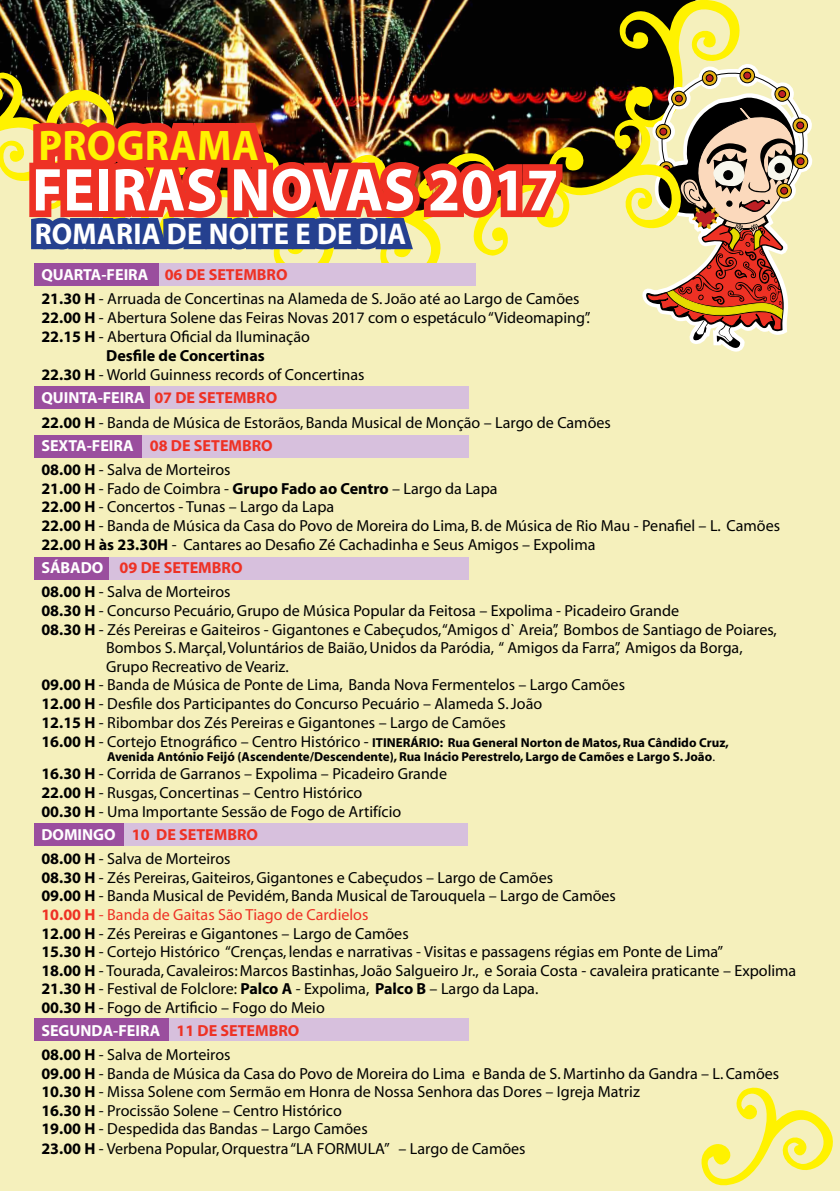
<style>
.page{position:relative;width:840px;height:1191px;background:#fff}
.page>*{position:absolute;margin:0;border:0;box-sizing:border-box;transform-origin:0 0}
.t1{font:700 61px "Myriad";letter-spacing:.01em;color:#fff;scale:.95 1}
.t2{font:700 43px "Myriad";letter-spacing:.01em;color:#fff200;scale:.95 1}
.t3{font:700 30px "Myriad";letter-spacing:.01em;color:#fff;scale:.95 1}
.t4{font:16px/18.8px "Myriad";color:#000}
.t5{font:700 16px "Myriad";color:#000}
.t6{font:700 13px/14px "Myriad";color:#000}
.s1{font-weight:700;color:#fff}
.s2{font-weight:700;color:#ee3124}
.s3{font-weight:700}
.s4{font-size:16px}
.s5{font-weight:400;font-size:16px}
.s6{font-weight:400}
.s7{color:#ee3124}
</style>
<div class="page">
<div style="left:0;top:0;width:839px;height:1191px;background:#f5f0bc"></div>
<svg style="left:0;top:0;width:813px;height:580px"></svg>
<div style="left:109px;top:435px;width:359px;height:22px;background:#d7c0dd"></div>
<div style="left:34px;top:435px;width:108px;height:22px;background:#9a4e9e"></div>
<div style="left:142px;top:386px;width:326px;height:23px;background:#d7c0dd"></div>
<div style="left:34px;top:386px;width:116px;height:23px;background:#9a4e9e"></div>
<div style="left:153px;top:263px;width:322px;height:22px;background:#d7c0dd"></div>
<div style="left:34px;top:263px;width:124px;height:22px;background:#9a4e9e"></div>
<div style="left:35px;top:1018px;width:141px;height:23px;background:#9a4e9e"></div>
<div style="left:170px;top:1018px;width:299px;height:23px;background:#d7c0dd"></div>
<div style="left:34px;top:557px;width:84px;height:22px;background:#9a4e9e"></div>
<div style="left:109px;top:557px;width:359px;height:22px;background:#d7c0dd"></div>
<div style="left:34px;top:823px;width:102px;height:22px;background:#9a4e9e"></div>
<div style="left:125px;top:823px;width:342px;height:22px;background:#d7c0dd"></div>
<svg style="left:701px;top:1087px;width:132px;height:99px"></svg>
<h2 class="t2" style="left:38px;top:123px;width:233px">PROGRAMA</h2>
<h1 class="t1" style="left:32px;top:158px;width:555px">FEIRAS NOVAS 2017</h1>
<h3 class="t3" style="left:35px;top:218px;width:392px">ROMARIA DE NOITE E DE DIA</h3>
<p class="t4" style="left:41px;top:263px;width:539px;line-height:24px"><span class="s1">QUARTA-FEIRA</span> <span class="s2">06 DE SETEMBRO<br></span><span class="s3">21.30 H</span> - Arruada de Concertinas na Alameda de S. João até ao Largo de Camões</p>
<p class="t4" style="left:41px;top:309px;width:550px"><span class="s3">22.00 H</span> - Abertura Solene das Feiras Novas 2017 com o espetáculo “Videomaping”.</p>
<p class="t4" style="left:41px;top:328px;width:270px"><span class="s3">22.15 H</span> - Abertura Oficial da Iluminação</p>
<p class="t5" style="left:106px;top:347px;width:160px">Desfile de Concertinas</p>
<p class="t4" style="left:41px;top:366px;width:324px"><span class="s3">22.30 H</span> - World Guinness records of Concertinas</p>
<p class="t4" style="left:41px;top:386px;width:570px;line-height:24.8px"><span class="s1">QUINTA-FEIRA</span> <span class="s2">07 DE SETEMBRO<br></span><span class="s3">22.00 H</span> - Banda de Música de Estorãos, Banda Musical de Monção – Largo de Camões</p>
<p class="t4" style="left:41px;top:434px;width:233px;line-height:24px"><span class="s1">SEXTA-FEIRA</span> <span class="s2">08 DE SETEMBRO<br></span><span class="s3">08.00 H</span> - Salva de Morteiros</p>
<p class="t4" style="left:41px;top:480px;width:739px"><span class="s3">21.00 H</span> - Fado de Coimbra - <span class="s3">Grupo Fado ao Centro</span> – Largo da Lapa<br><span class="s3">22.00 H</span> - Concertos - Tunas – Largo da Lapa<br><span class="s3">22.00 H</span> - Banda de Música da Casa do Povo de Moreira do Lima, B. de Música de Rio Mau - Penafiel – L. Camões <span class="s3">22.00 H às 23.30H</span> - Cantares ao Desafio Zé Cachadinha e Seus Amigos – Expolima</p>
<p class="t4" style="left:41px;top:557px;width:202px;line-height:24px"><span class="s1">SÁBADO</span> <span class="s2">09 DE SETEMBRO<br></span><span class="s3">08.00 H</span> - Salva de Morteiros</p>
<p class="t4" style="left:41px;top:602px;width:639px"><span class="s3">08.30 H</span> - Concurso Pecuário, Grupo de Música Popular da Feitosa – Expolima - Picadeiro Grande</p>
<p class="t4" style="left:41px;top:620px;width:736px"><span class="s3">08.30 H</span> - Zés Pereiras e Gaiteiros - Gigantones e Cabeçudos, “Amigos d` Areia”, Bombos de Santiago de Poiares,</p>
<p class="t4" style="left:106px;top:639px;width:637px">Bombos S. Marçal, Voluntários de Baião, Unidos da Paródia, “ Amigos da Farra”, Amigos da Borga,</p>
<p class="t4" style="left:106px;top:657px;width:184px">Grupo Recreativo de Veariz.</p>
<p class="t4" style="left:41px;top:676px;width:584px"><span class="s3">09.00 H</span> - Banda de Música de Ponte de Lima, Banda Nova Fermentelos – Largo Camões</p>
<p class="t4" style="left:41px;top:695px;width:502px"><span class="s3">12.00 H</span> - Desfile dos Participantes do Concurso Pecuário – Alameda S. João</p>
<p class="t4" style="left:41px;top:713px;width:465px"><span class="s3">12.15 H</span> - Ribombar dos Zés Pereiras e Gigantones – Largo de Camões</p>
<p class="t6" style="left:107px;top:735px;width:623px;text-indent:-66px"><span class="s4">16.00 H</span> <span class="s5">- Cortejo Etnográfico – Centro Histórico -</span> ITINERÁRIO: Rua General Norton de Matos, Rua Cândido Cruz,<br>Avenida António Feijó (Ascendente/Descendente), Rua Inácio Perestrelo, Largo de Camões e Largo S. João<span class="s6">.</span></p>
<p class="t4" style="left:41px;top:765px;width:407px"><span class="s3">16.30 H</span> - Corrida de Garranos – Expolima – Picadeiro Grande<br><span class="s3">22.00 H</span> - Rusgas, Concertinas – Centro Histórico<br><span class="s3">00.30 H</span> - Uma Importante Sessão de Fogo de Artifício</p>
<p class="t4" style="left:41px;top:823px;width:218px;line-height:24px"><span class="s1">DOMINGO</span> <span class="s2">10 DE SETEMBRO<br></span><span class="s3">08.00 H</span> - Salva de Morteiros</p>
<p class="t4" style="left:41px;top:868px;width:756px"><span class="s3">08.30 H</span> - Zés Pereiras, Gaiteiros, Gigantones e Cabeçudos – Largo de Camões<br><span class="s3">09.00 H</span> - Banda Musical de Pevidém, Banda Musical de Tarouquela – Largo de Camões<br><span class="s2">10.00 H</span> <span class="s7">- Banda de Gaitas São Tiago de Cardielos<br></span><span class="s3">12.00 H</span> - Zés Pereiras e Gigantones – Largo de Camões<br><span class="s3">15.30 H</span> - Cortejo Histórico “Crenças, lendas e narrativas - Visitas e passagens régias em Ponte de Lima”<br><span class="s3">18.00 H</span> - Tourada, Cavaleiros: Marcos Bastinhas, João Salgueiro Jr., e Soraia Costa - cavaleira praticante – Expolima <span class="s3">21.30 H</span> - Festival de Folclore: <span class="s3">Palco A</span> - Expolima, <span class="s3">Palco B</span> – Largo da Lapa.<br><span class="s3">00.30 H</span> - Fogo de Artificio – Fogo do Meio</p>
<p class="t4" style="left:41px;top:1019px;width:259px;line-height:24px"><span class="s1">SEGUNDA-FEIRA</span> <span class="s2">11 DE SETEMBRO<br></span><span class="s3">08.00 H</span> - Salva de Morteiros</p>
<p class="t4" style="left:41px;top:1064px;width:739px"><span class="s3">09.00 H</span> - Banda de Música da Casa do Povo de Moreira do Lima e Banda de S. Martinho da Gandra – L. Camões <span class="s3">10.30 H</span> - Missa Solene com Sermão em Honra de Nossa Senhora das Dores – Igreja Matriz<br><span class="s3">16.30 H</span> - Procissão Solene – Centro Histórico<br><span class="s3">19.00 H</span> - Despedida das Bandas – Largo Camões<br><span class="s3">23.00 H</span> - Verbena Popular, Orquestra “LA FORMULA” – Largo de Camões</p>
</div>
